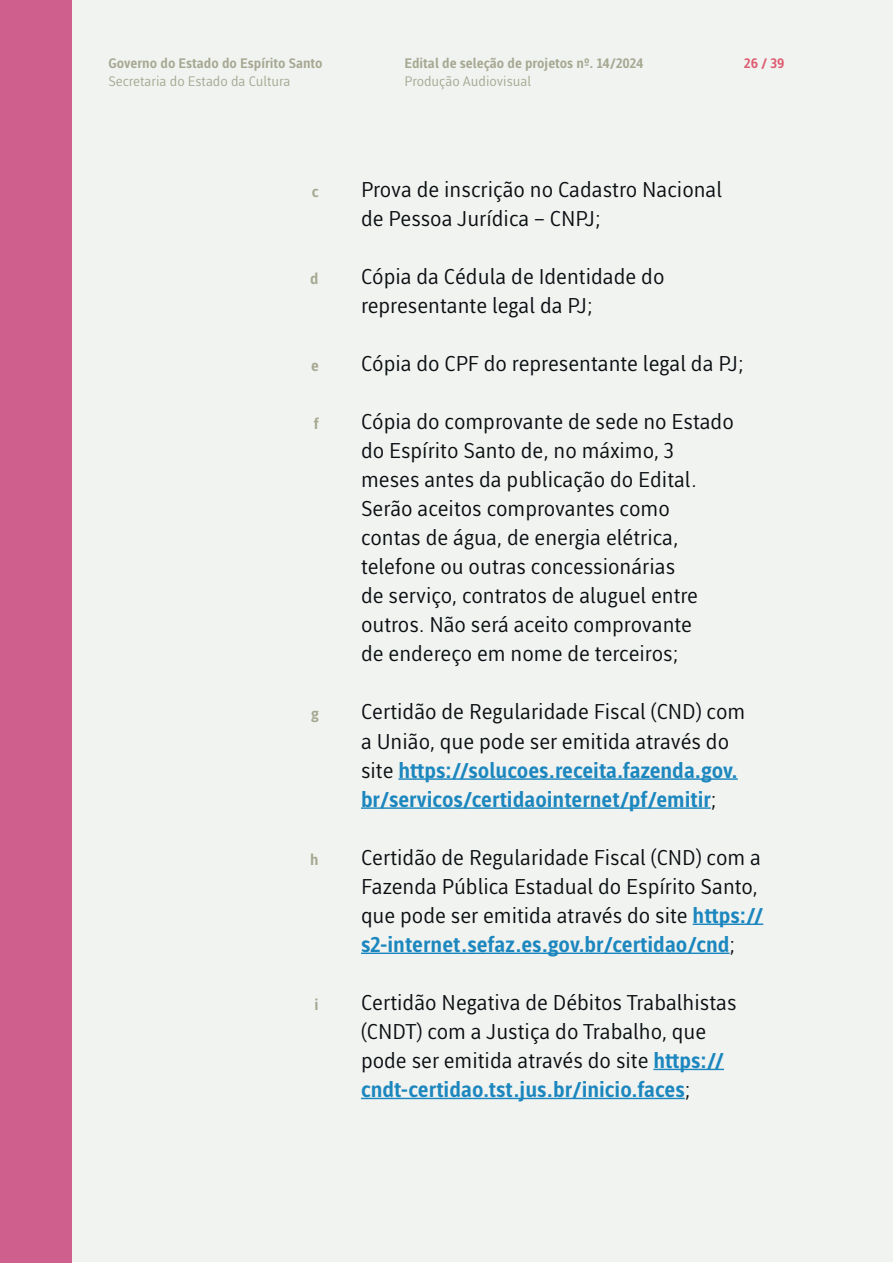
<style>
.page{position:relative;width:893px;height:1263px;background:#fff}
.page>*{position:absolute;margin:0;border:0;box-sizing:border-box;transform-origin:0 0}
.t1{font:21px/29px "Ufes Sans VF Roman";color:#0b0e11}
.t2{font:21px/29px "Ufes Sans VF Roman";color:#1c87be}
.t3{font:15px "Ufes Sans VF Roman";color:#a6a892}
.t4{font:13.5px/18px "Ufes Sans VF Roman";color:#a6a892}
.t5{font:13.5px "Ufes Sans VF Roman";color:#de5c70}
.s1{color:#0b0e11}
.s2{color:#1c87be}
</style>
<div class="page">
<div style="left:1px;top:1px;width:891px;height:1261px;background:#f1f3f1"></div>
<div style="left:0;top:0;width:72px;height:1263px;background:#cf5f8c"></div>
<hr style="left:398px;top:778px;width:340px;height:2px;background:#1c87be">
<hr style="left:361px;top:807px;width:350px;height:2px;background:#1c87be">
<hr style="left:693px;top:923px;width:70px;height:2px;background:#1c87be">
<hr style="left:361px;top:952px;width:369px;height:2px;background:#1c87be">
<hr style="left:653px;top:1069px;width:71px;height:1px;background:#1c87be">
<hr style="left:361px;top:1098px;width:324px;height:1px;background:#1c87be">
<p class="t4" style="left:108px;top:54px;width:216px">Governo do Estado do Espírito Santo<br>Secretaria do Estado da Cultura</p>
<p class="t4" style="left:405px;top:54px;width:240px">Edital de seleção de projetos nº. 14/2024<br>Produção Audiovisual</p>
<p class="t5" style="left:744px;top:55px;width:42px">26 / 39</p>
<p class="t3" style="left:312px;top:182px;width:8px">c</p>
<p class="t1" style="left:361px;top:175px;width:363px">Prova de inscrição no Cadastro Nacional de Pessoa Jurídica – CNPJ;</p>
<p class="t3" style="left:310px;top:269px;width:10px">d</p>
<p class="t1" style="left:361px;top:262px;width:305px">Cópia da Cédula de Identidade do representante legal da PJ;</p>
<p class="t3" style="left:311px;top:356px;width:9px">e</p>
<p class="t1" style="left:361px;top:349px;width:384px">Cópia do CPF do representante legal da PJ;</p>
<p class="t3" style="left:314px;top:414px;width:7px">f</p>
<p class="t1" style="left:361px;top:407px;width:374px">Cópia do comprovante de sede no Estado do Espírito Santo de, no máximo, 3 meses antes da publicação do Edital.<br>Serão aceitos comprovantes como contas de água, de energia elétrica, telefone ou outras concessionárias<br>de serviço, contratos de aluguel entre outros. Não será aceito comprovante<br>de endereço em nome de terceiros;</p>
<p class="t3" style="left:311px;top:705px;width:9px">g</p>
<p class="t2" style="left:361px;top:697px;width:386px"><span class="s1">Certidão de Regularidade Fiscal (CND) com a União, que pode ser emitida através do site</span> https://solucoes.receita.fazenda.gov. br/servicos/certidaointernet/pf/emitir<span class="s1">;</span></p>
<p class="t3" style="left:310px;top:850px;width:10px">h</p>
<p class="t1" style="left:361px;top:842px;width:404px">Certidão de Regularidade Fiscal (CND) com a Fazenda Pública Estadual do Espírito Santo, que pode ser emitida através do site <span class="s2">https:// s2-internet.sefaz.es.gov.br/certidao/cnd</span>;</p>
<p class="t3" style="left:315px;top:995px;width:6px">i</p>
<p class="t1" style="left:361px;top:988px;width:377px">Certidão Negativa de Débitos Trabalhistas (CNDT) com a Justiça do Trabalho, que pode ser emitida através do site <span class="s2">https:// cndt-certidao.tst.jus.br/inicio.faces</span>;</p>
</div>
